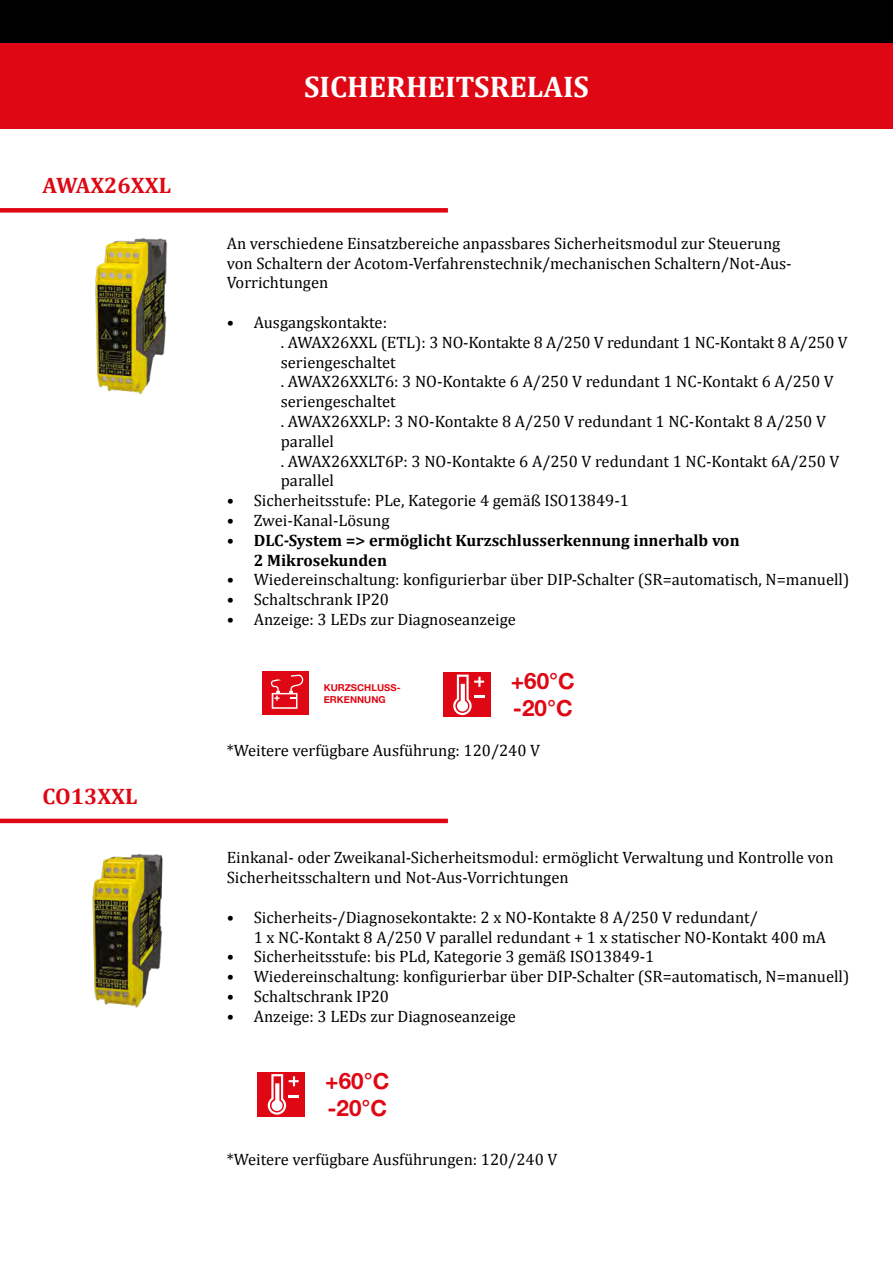
<style>
.page{position:relative;width:893px;height:1263px;background:#fff}
.page>*{position:absolute;margin:0;border:0;box-sizing:border-box;transform-origin:0 0}
.t1{font:700 30px "Cambria";color:#fff}
.t2{font:22.5px/27px "Alte Haas Grotesk Bold";color:#de0713}
.t3{font:700 22.5px "Cambria";color:#de0713}
.t4{font:16.5px/19.8px "Cambria";color:#000}
.t5{font:700 16.5px/19.8px "Cambria";color:#000}
.t6{font:9.6px/11.6px "Alte Haas Grotesk Bold";color:#de0713}
</style>
<div class="page">
<div style="left:0;top:0;width:893px;height:43px;background:#000"></div>
<div style="left:0;top:43px;width:893px;height:86px;background:#de0713"></div>
<div style="left:0;top:208px;width:448px;height:5px;background:#de0713"></div>
<hr style="left:0;top:819px;width:448px;height:4px;background:#de0713">
<img style="left:95px;top:238px;width:73px;height:156px">
<img style="left:92px;top:854px;width:71px;height:154px">
<svg style="left:262px;top:671px;width:47px;height:1px"></svg>
<div style="left:262px;top:672px;width:47px;height:43px;background:#de0713"></div>
<svg style="left:271px;top:674px;width:33px;height:35px"></svg>
<svg style="left:443px;top:672px;width:48px;height:45px"></svg>
<div style="left:443px;top:673px;width:47px;height:44px;background:#de0713"></div>
<svg style="left:453px;top:674px;width:31px;height:41px"></svg>
<svg style="left:257px;top:1116px;width:48px;height:1px"></svg>
<div style="left:257px;top:1072px;width:48px;height:44px;background:#de0713"></div>
<svg style="left:268px;top:1074px;width:31px;height:41px"></svg>
<h2 class="t3" style="left:43px;top:169px;width:130px">AWAX26XXL</h2>
<h2 class="t3" style="left:43px;top:780px;width:97px">CO13XXL</h2>
<h1 class="t1" style="left:304px;top:66px;width:286px">SICHERHEITSRELAIS</h1>
<p class="t4" style="left:227px;top:233px;width:566px">An verschiedene Einsatzbereiche anpassbares Sicherheitsmodul zur Steuerung von Schaltern der Acotom-Verfahrenstechnik/mechanischen Schaltern/Not-Aus-<br>Vorrichtungen</p>
<p class="t4" style="left:281px;top:313px;width:568px;text-indent:-54px">• Ausgangskontakte:<br>. AWAX26XXL (ETL): 3 NO-Kontakte 8 A/250 V redundant 1 NC-Kontakt 8 A/250 V seriengeschaltet<br>. AWAX26XXLT6: 3 NO-Kontakte 6 A/250 V redundant 1 NC-Kontakt 6 A/250 V seriengeschaltet<br>. AWAX26XXLP: 3 NO-Kontakte 8 A/250 V redundant 1 NC-Kontakt 8 A/250 V parallel<br>. AWAX26XXLT6P: 3 NO-Kontakte 6 A/250 V redundant 1 NC-Kontakt 6A/250 V parallel</p>
<p class="t4" style="left:227px;top:491px;width:404px">• Sicherheitsstufe: PLe, Kategorie 4 gemäß ISO13849-1</p>
<p class="t4" style="left:227px;top:511px;width:164px">• Zwei-Kanal-Lösung</p>
<p class="t5" style="left:254px;top:530px;width:487px;text-indent:-27px">• DLC-System =&gt; ermöglicht Kurzschlusserkennung innerhalb von<br>2 Mikrosekunden</p>
<p class="t4" style="left:227px;top:570px;width:624px">• Wiedereinschaltung: konfigurierbar über DIP-Schalter (SR=automatisch, N=manuell)</p>
<p class="t4" style="left:227px;top:590px;width:164px">• Schaltschrank IP20</p>
<p class="t4" style="left:227px;top:610px;width:291px">• Anzeige: 3 LEDs zur Diagnoseanzeige</p>
<p class="t6" style="left:324px;top:682px;width:78px">KURZSCHLUSS-<br>ERKENNUNG</p>
<h2 class="t2" style="left:511px;top:667px;width:66px">+60°C -20°C</h2>
<p class="t4" style="left:227px;top:741px;width:315px">*Weitere verfügbare Ausführung: 120/240 V</p>
<p class="t4" style="left:227px;top:848px;width:608px">Einkanal- oder Zweikanal-Sicherheitsmodul: ermöglicht Verwaltung und Kontrolle von<br>Sicherheitsschaltern und Not-Aus-Vorrichtungen</p>
<p class="t4" style="left:254px;top:907px;width:574px;text-indent:-27px">• Sicherheits-/Diagnosekontakte: 2 x NO-Kontakte 8 A/250 V redundant/<br>1 x NC-Kontakt 8 A/250 V parallel redundant + 1 x statischer NO-Kontakt 400 mA</p>
<p class="t4" style="left:227px;top:947px;width:429px">• Sicherheitsstufe: bis PLd, Kategorie 3 gemäß ISO13849-1</p>
<p class="t4" style="left:227px;top:967px;width:624px">• Wiedereinschaltung: konfigurierbar über DIP-Schalter (SR=automatisch, N=manuell)</p>
<p class="t4" style="left:227px;top:986px;width:164px">• Schaltschrank IP20</p>
<p class="t4" style="left:227px;top:1006px;width:291px">• Anzeige: 3 LEDs zur Diagnoseanzeige</p>
<h2 class="t2" style="left:325px;top:1067px;width:66px">+60°C -20°C</h2>
<p class="t4" style="left:227px;top:1150px;width:332px">*Weitere verfügbare Ausführungen: 120/240 V</p>
</div>
